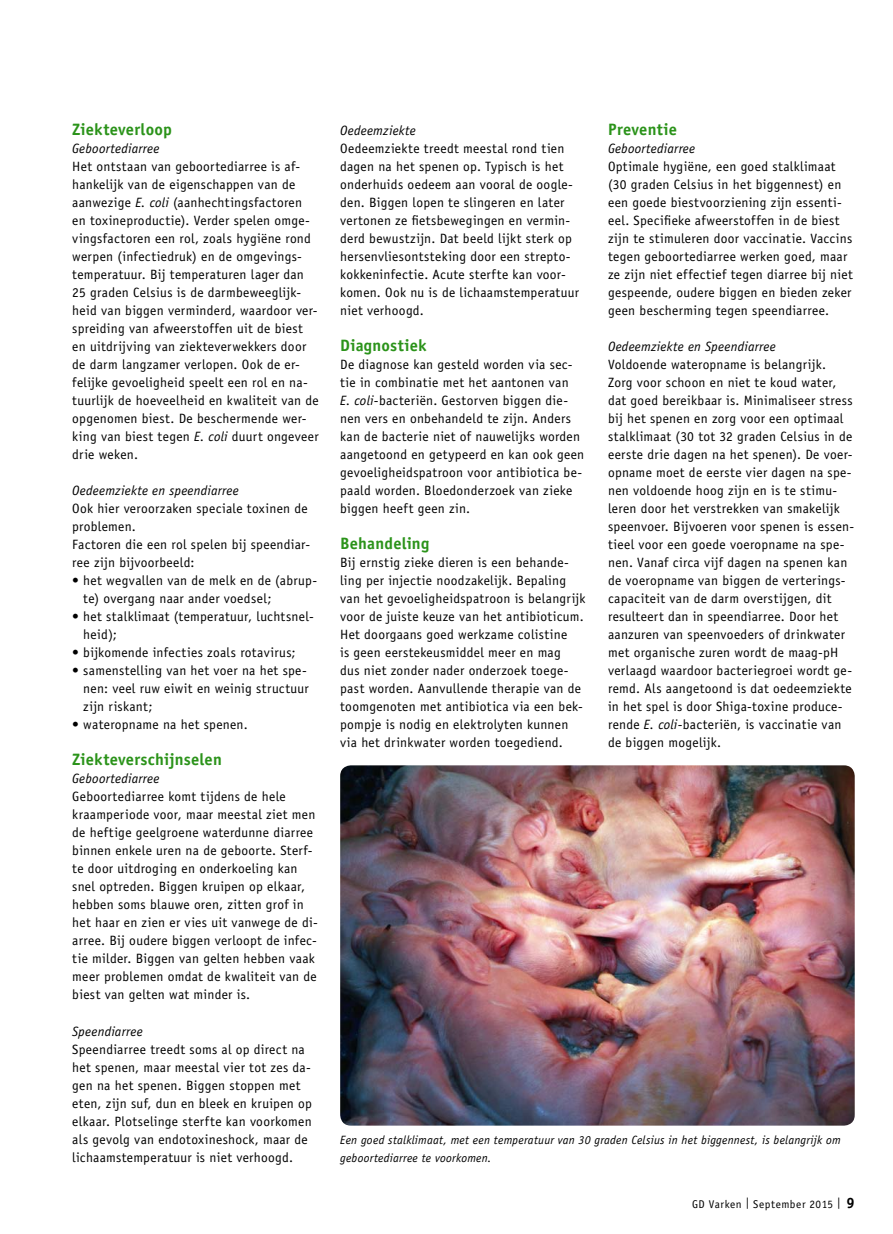
<style>
.page{position:relative;width:893px;height:1234px;background:#fff}
.page>*{position:absolute;margin:0;border:0;box-sizing:border-box;transform-origin:0 0}
.t1{font:700 16.5px "Officina Sans Std";letter-spacing:.01em;color:#2b931a}
.t2{font:13.5px/18px "Officina Sans Std";letter-spacing:.02em;color:#000}
.t3{font:italic 13.5px "Officina Sans Std";letter-spacing:.015em;color:#000}
.t4{font:italic 12px/18px "Officina Sans Std";letter-spacing:.02em;color:#000}
.t5{font:11.25px "Officina Sans Std";letter-spacing:.045em;color:#000}
.s1{font-style:italic}
.s2{font-weight:700;font-size:15px}
</style>
<div class="page">
<img style="left:340px;top:765px;width:515px;height:360px">
<p class="t1" style="left:72px;top:119px;width:101px">Ziekteverloop</p>
<p class="t3" style="left:72px;top:140px;width:89px">Geboortediarree</p>
<p class="t2" style="left:72px;top:157px;width:248px">Het ontstaan van geboortediarree is af&shy;hankelijk van de eigenschappen van de aanwezige <span class="s1">E. coli</span> (aanhechtingsfactoren en toxineproductie). Verder spelen omge&shy;vingsfactoren een rol, zoals hygiëne rond werpen (infectiedruk) en de omgevings&shy;temperatuur. Bij temperaturen lager dan 25 graden Celsius is de darmbeweeglijk&shy;heid van biggen verminderd, waardoor ver&shy;spreiding van afweerstoffen uit de biest en uitdrijving van ziekteverwekkers door de darm langzamer verlopen. Ook de er&shy;felijke gevoeligheid speelt een rol en na&shy;tuurlijk de hoeveelheid en kwaliteit van de opgenomen biest. De beschermende wer&shy;king van biest tegen <span class="s1">E. coli</span> duurt ongeveer drie weken.</p>
<p class="t3" style="left:72px;top:482px;width:168px">Oedeemziekte en speendiarree</p>
<p class="t2" style="left:72px;top:499px;width:239px">Ook hier veroorzaken speciale toxinen de problemen.<br>Factoren die een rol spelen bij speendiar&shy;ree zijn bijvoorbeeld:</p>
<p class="t2" style="left:83px;top:571px;width:235px;text-indent:-11px">• het wegvallen van de melk en de (abrup&shy;te) overgang naar ander voedsel;</p>
<p class="t2" style="left:83px;top:607px;width:232px;text-indent:-11px">• het stalklimaat (temperatuur, luchtsnel&shy;heid);</p>
<p class="t2" style="left:72px;top:643px;width:225px">• bijkomende infecties zoals rotavirus;</p>
<p class="t2" style="left:83px;top:661px;width:227px;text-indent:-11px">• samenstelling van het voer na het spe&shy;nen: veel ruw eiwit en weinig structuur zijn riskant;</p>
<p class="t2" style="left:72px;top:715px;width:177px">• wateropname na het spenen.</p>
<p class="t1" style="left:72px;top:749px;width:151px">Ziekteverschijnselen</p>
<p class="t3" style="left:72px;top:770px;width:89px">Geboortediarree</p>
<p class="t2" style="left:72px;top:787px;width:247px">Geboortediarree komt tijdens de hele kraamperiode voor, maar meestal ziet men de heftige geelgroene waterdunne diarree binnen enkele uren na de geboorte. Sterf&shy;te door uitdroging en onderkoeling kan snel optreden. Biggen kruipen op elkaar, hebben soms blauwe oren, zitten grof in het haar en zien er vies uit vanwege de di&shy;arree. Bij oudere biggen verloopt de infec&shy;tie milder. Biggen van gelten hebben vaak meer problemen omdat de kwaliteit van de biest van gelten wat minder is.</p>
<p class="t3" style="left:72px;top:1022px;width:72px">Speendiarree</p>
<p class="t2" style="left:72px;top:1039px;width:241px">Speendiarree treedt soms al op direct na het spenen, maar meestal vier tot zes da&shy;gen na het spenen. Biggen stoppen met eten, zijn suf, dun en bleek en kruipen op elkaar. Plotselinge sterfte kan voorkomen als gevolg van endotoxineshock, maar de lichaamstemperatuur is niet verhoogd.</p>
<p class="t3" style="left:340px;top:122px;width:77px">Oedeemziekte</p>
<p class="t2" style="left:340px;top:139px;width:240px">Oedeemziekte treedt meestal rond tien dagen na het spenen op. Typisch is het onderhuids oedeem aan vooral de oogle&shy;den. Biggen lopen te slingeren en later vertonen ze fietsbewegingen en vermin&shy;derd bewustzijn. Dat beeld lijkt sterk op hersenvliesontsteking door een strepto&shy;kokkeninfectie. Acute sterfte kan voor&shy;komen. Ook nu is de lichaamstemperatuur niet verhoogd.</p>
<p class="t1" style="left:340px;top:335px;width:88px">Diagnostiek</p>
<p class="t2" style="left:340px;top:355px;width:246px">De diagnose kan gesteld worden via sec&shy;tie in combinatie met het aantonen van<br><span class="s1">E. coli</span>-bacteriën. Gestorven biggen die&shy;nen vers en onbehandeld te zijn. Anders kan de bacterie niet of nauwelijks worden aangetoond en getypeerd en kan ook geen gevoeligheidspatroon voor antibiotica be&shy;paald worden. Bloedonderzoek van zieke biggen heeft geen zin.</p>
<p class="t1" style="left:340px;top:533px;width:91px">Behandeling</p>
<p class="t2" style="left:340px;top:553px;width:247px">Bij ernstig zieke dieren is een behande&shy;ling per injectie noodzakelijk. Bepaling van het gevoeligheidspatroon is belangrijk voor de juiste keuze van het antibioticum.<br>Het doorgaans goed werkzame colistine<br>is geen eerstekeusmiddel meer en mag<br>dus niet zonder nader onderzoek toege&shy;past worden. Aanvullende therapie van de toomgenoten met antibiotica via een bek&shy;pompje is nodig en elektrolyten kunnen via het drinkwater worden toegediend.</p>
<p class="t1" style="left:608px;top:119px;width:71px">Preventie</p>
<p class="t3" style="left:608px;top:140px;width:89px">Geboortediarree</p>
<p class="t2" style="left:608px;top:157px;width:246px">Optimale hygiëne, een goed stalklimaat (30 graden Celsius in het biggennest) en een goede biestvoorziening zijn essenti&shy;eel. Specifieke afweerstoffen in de biest zijn te stimuleren door vaccinatie. Vaccins tegen geboortediarree werken goed, maar ze zijn niet effectief tegen diarree bij niet gespeende, oudere biggen en bieden zeker geen bescherming tegen speendiarree.</p>
<p class="t3" style="left:608px;top:338px;width:169px">Oedeemziekte en Speendiarree</p>
<p class="t2" style="left:608px;top:355px;width:248px">Voldoende wateropname is belangrijk.<br>Zorg voor schoon en niet te koud water, dat goed bereikbaar is. Minimaliseer stress bij het spenen en zorg voor een optimaal stalklimaat (30 tot 32 graden Celsius in de eerste drie dagen na het spenen). De voer&shy;opname moet de eerste vier dagen na spe&shy;nen voldoende hoog zijn en is te stimu&shy;leren door het verstrekken van smakelijk speenvoer. Bijvoeren voor spenen is essen&shy;tieel voor een goede voeropname na spe&shy;nen. Vanaf circa vijf dagen na spenen kan de voeropname van biggen de verterings&shy;capaciteit van de darm overstijgen, dit resulteert dan in speendiarree. Door het aanzuren van speenvoeders of drinkwater met organische zuren wordt de maag-pH verlaagd waardoor bacteriegroei wordt ge&shy;remd. Als aangetoond is dat oedeemziekte in het spel is door Shiga-toxine produce&shy;rende <span class="s1">E. coli</span>-bacteriën, is vaccinatie van de biggen mogelijk.</p>
<p class="t4" style="left:340px;top:1130px;width:502px">Een goed stalklimaat, met een temperatuur van 30 graden Celsius in het biggennest, is belangrijk om geboortediarree te voorkomen.</p>
<p class="t5" style="left:692px;top:1197px;width:164px">GD Varken | September 2015 | <span class="s2">9</span></p>
</div>
